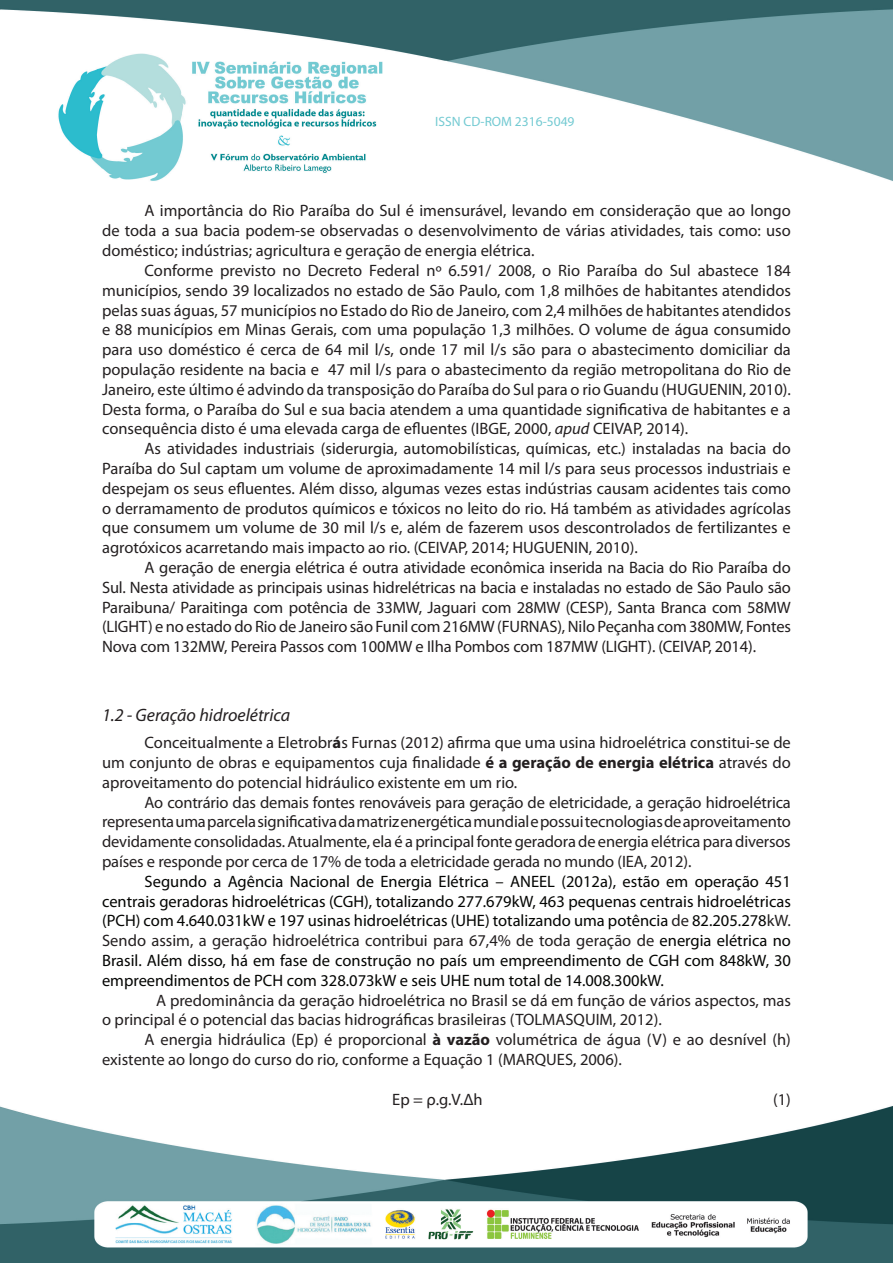
<style>
.page{position:relative;width:893px;height:1263px;background:#fff}
.page>*{position:absolute;margin:0;border:0;box-sizing:border-box;transform-origin:0 0}
.t1{font:italic 18px "Myriad Pro";color:#231f20}
.t2{font:16.5px/19.8px "Myriad Pro";color:#231f20;text-align:justify}
.t3{font:16.5px/19.8px "Myriad Pro";color:#040503;text-align:justify}
.t4{font:13.5px "Myriad Pro";color:#73cad2}
.s1{font-style:italic}
.s2{font-weight:700}
.s3{color:#231f20}
</style>
<div class="page">
<img style="left:0;top:1106px;width:893px;height:157px">
<img style="left:0;top:0;width:893px;height:181px">
<p class="t4" style="left:435px;top:113px;width:141px">ISSN CD-ROM 2316-5049</p>
<p class="t2" style="left:102px;top:201px;width:690px;text-indent:43px">A importância do Rio Paraíba do Sul é imensurável, levando em consideração que ao longo de toda a sua bacia podem-se observadas o desenvolvimento de várias atividades, tais como: uso doméstico; indústrias; agricultura e geração de energia elétrica.</p>
<p class="t2" style="left:102px;top:260px;width:690px;text-indent:43px">Conforme previsto no Decreto Federal nº 6.591/ 2008, o Rio Paraíba do Sul abastece 184 municípios, sendo 39 localizados no estado de São Paulo, com 1,8 milhões de habitantes atendidos pelas suas águas, 57 municípios no Estado do Rio de Janeiro, com 2,4 milhões de habitantes atendidos e 88 municípios em Minas Gerais, com uma população 1,3 milhões. O volume de água consumido para uso doméstico é cerca de 64 mil l/s, onde 17 mil l/s são para o abastecimento domiciliar da população residente na bacia e 47 mil l/s para o abastecimento da região metropolitana do Rio de Janeiro, este último é advindo da transposição do Paraíba do Sul para o rio Guandu (HUGUENIN, 2010).<br>Desta forma, o Paraíba do Sul e sua bacia atendem a uma quantidade significativa de habitantes e a consequência disto é uma elevada carga de efluentes (IBGE, 2000, <span class="s1">apud</span> CEIVAP, 2014).</p>
<p class="t2" style="left:102px;top:438px;width:690px;text-indent:43px">As atividades industriais (siderurgia, automobilísticas, químicas, etc.) instaladas na bacia do Paraíba do Sul captam um volume de aproximadamente 14 mil l/s para seus processos industriais e despejam os seus efluentes. Além disso, algumas vezes estas indústrias causam acidentes tais como o derramamento de produtos químicos e tóxicos no leito do rio. Há também as atividades agrícolas que consumem um volume de 30 mil l/s e, além de fazerem usos descontrolados de fertilizantes e agrotóxicos acarretando mais impacto ao rio. (CEIVAP, 2014; HUGUENIN, 2010).</p>
<p class="t2" style="left:102px;top:557px;width:690px;text-indent:43px">A geração de energia elétrica é outra atividade econômica inserida na Bacia do Rio Paraíba do Sul. Nesta atividade as principais usinas hidrelétricas na bacia e instaladas no estado de São Paulo são Paraibuna/ Paraitinga com potência de 33MW, Jaguari com 28MW (CESP), Santa Branca com 58MW (LIGHT) e no estado do Rio de Janeiro são Funil com 216MW (FURNAS), Nilo Peçanha com 380MW, Fontes Nova com 132MW, Pereira Passos com 100MW e Ilha Pombos com 187MW (LIGHT). (CEIVAP, 2014).</p>
<p class="t1" style="left:102px;top:704px;width:190px">1.2 - Geração hidroelétrica</p>
<p class="t2" style="left:102px;top:732px;width:690px;text-indent:43px">Conceitualmente a Eletrobr<span class="s2">á</span>s Furnas (2012) afirma que uma usina hidroelétrica constitui-se de um conjunto de obras e equipamentos cuja finalidade <span class="s2">é a geração de energia elétrica</span> através do aproveitamento do potencial hidráulico existente em um rio.</p>
<p class="t2" style="left:102px;top:792px;width:690px;text-indent:43px">Ao contrário das demais fontes renováveis para geração de eletricidade, a geração hidroelétrica representa uma parcela significativa da matriz energética mundial e possui tecnologias de aproveitamento devidamente consolidadas. Atualmente, ela é a principal fonte geradora de energia elétrica para diversos países e responde por cerca de 17% de toda a eletricidade gerada no mundo (IEA, 2012).</p>
<p class="t3" style="left:102px;top:871px;width:690px;text-indent:43px">Segundo a Agência Nacional de Energia Elétrica – ANEEL (2012a), estão em operação 451 centrais geradoras hidroelétricas (CGH), totalizando 277.679kW, 463 pequenas centrais hidroelétricas (PCH) com 4.640.031kW e 197 usinas hidroelétricas (UHE) totalizando uma potência <span class="s3">de</span> 82.205.278<span class="s3">kW.<br>Sendo assim, a geração hidroelétrica contribui para 67,4% de toda geração de</span> energia elétrica no Brasil. Além disso, há em fase de construção no país um empreendimento de CGH com 848kW, 30 empreendimentos de PCH com 328.073kW e seis UHE num total de 14.008.300kW.</p>
<p class="t2" style="left:102px;top:990px;width:690px;text-indent:54px">A predominância da geração hidroelétrica no Brasil se dá em função de vários aspectos, mas o principal é o potencial das bacias hidrográficas brasileiras (TOLMASQUIM, 2012).</p>
<p class="t2" style="left:102px;top:1029px;width:690px;text-indent:43px">A energia hidráulica (Ep) é proporcional <span class="s2">à vazão</span> volumétrica de água (V) e ao desnível (h) existente ao longo do curso do rio, conforme a Equação 1 (MARQUES, 2006).</p>
<p class="t2" style="left:392px;top:1089px;width:92px">Ep = ρ.g.V.Δh</p>
<p class="t2" style="left:773px;top:1089px;width:19px">(1)</p>
</div>
